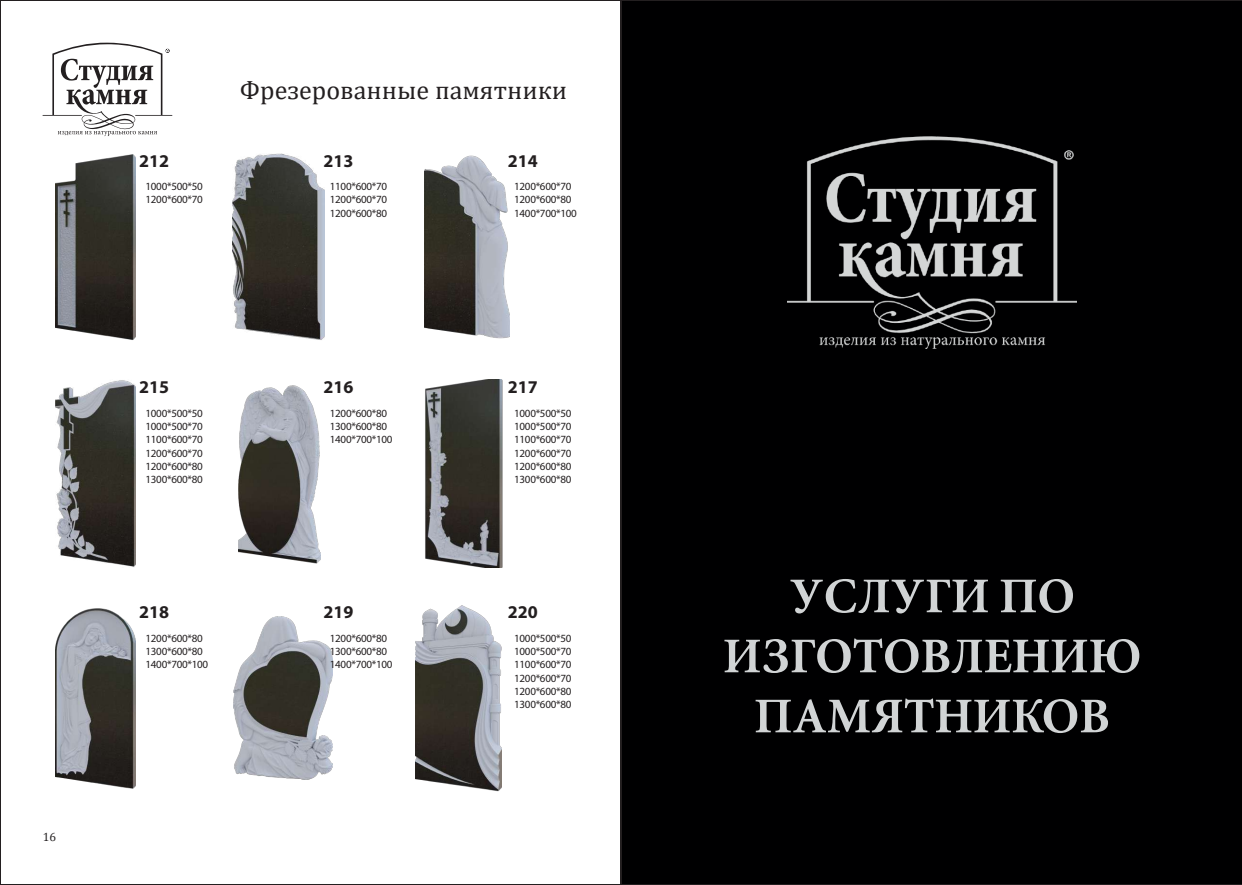
<style>
.page{position:relative;width:1242px;height:885px;background:#fff}
.page>*{position:absolute;margin:0;border:0;box-sizing:border-box;transform-origin:0 0}
.t1{font:700 50px/60px "Minion Cyrillic";color:#d1d4d5;text-align:center}
.t2{font:26px "Cambria";color:#231f20}
.t3{font:700 18px "Myriad Pro";color:#231f20}
.t4{font:12px "Cambria";color:#231f20}
.t5{font:11px/13.2px "Myriad Pro";letter-spacing:-.025em;color:#231f20}
</style>
<div class="page">
<svg style="left:43px;top:43px;width:129px;height:93px"></svg>
<div style="left:621px;top:0;width:621px;height:884px;background:#000001"></div>
<img style="left:787px;top:136px;width:289px;height:212px">
<img style="left:232px;top:153px;width:92px;height:187px">
<img style="left:425px;top:155px;width:84px;height:184px">
<img style="left:55px;top:380px;width:81px;height:187px">
<img style="left:239px;top:385px;width:82px;height:179px">
<img style="left:425px;top:380px;width:78px;height:187px">
<img style="left:55px;top:608px;width:81px;height:181px">
<img style="left:233px;top:616px;width:99px;height:164px">
<img style="left:415px;top:605px;width:87px;height:187px">
<img style="left:55px;top:154px;width:81px;height:186px">
<p class="t4" style="left:43px;top:829px;width:15px">16</p>
<h3 class="t3" style="left:139px;top:149px;width:31px">212</h3>
<p class="t5" style="left:146px;top:180px;width:59px">1000*500*50<br>1200*600*70</p>
<h2 class="t2" style="left:240px;top:75px;width:329px">Фрезерованные памятники</h2>
<h3 class="t3" style="left:323px;top:149px;width:31px">213</h3>
<h3 class="t3" style="left:508px;top:149px;width:31px">214</h3>
<p class="t5" style="left:330px;top:180px;width:59px;text-align:justify">1100*600*70<br>1200*600*70<br>1200*600*80</p>
<p class="t5" style="left:514px;top:180px;width:64px">1200*600*70<br>1200*600*80<br>1400*700*100</p>
<h3 class="t3" style="left:139px;top:375px;width:31px">215</h3>
<p class="t5" style="left:146px;top:406px;width:59px;text-align:justify">1000*500*50<br>1000*500*70<br>1100*600*70<br>1200*600*70<br>1200*600*80<br>1300*600*80</p>
<h3 class="t3" style="left:323px;top:375px;width:31px">216</h3>
<p class="t5" style="left:330px;top:406px;width:64px">1200*600*80<br>1300*600*80<br>1400*700*100</p>
<h3 class="t3" style="left:508px;top:375px;width:31px">217</h3>
<p class="t5" style="left:514px;top:406px;width:59px;text-align:justify">1000*500*50<br>1000*500*70<br>1100*600*70<br>1200*600*70<br>1200*600*80<br>1300*600*80</p>
<h3 class="t3" style="left:139px;top:600px;width:31px">218</h3>
<h3 class="t3" style="left:323px;top:600px;width:31px">219</h3>
<h3 class="t3" style="left:508px;top:600px;width:31px">220</h3>
<p class="t5" style="left:146px;top:631px;width:64px">1200*600*80<br>1300*600*80<br>1400*700*100</p>
<p class="t5" style="left:330px;top:631px;width:64px">1200*600*80<br>1300*600*80<br>1400*700*100</p>
<p class="t5" style="left:514px;top:631px;width:59px;text-align:justify">1000*500*50<br>1000*500*70<br>1100*600*70<br>1200*600*70<br>1200*600*80<br>1300*600*80</p>
<h1 class="t1" style="left:723px;top:565px;width:420px">УСЛУГИ ПО<br>ИЗГОТОВЛЕНИЮ<br>ПАМЯТНИКОВ</h1>
</div>
